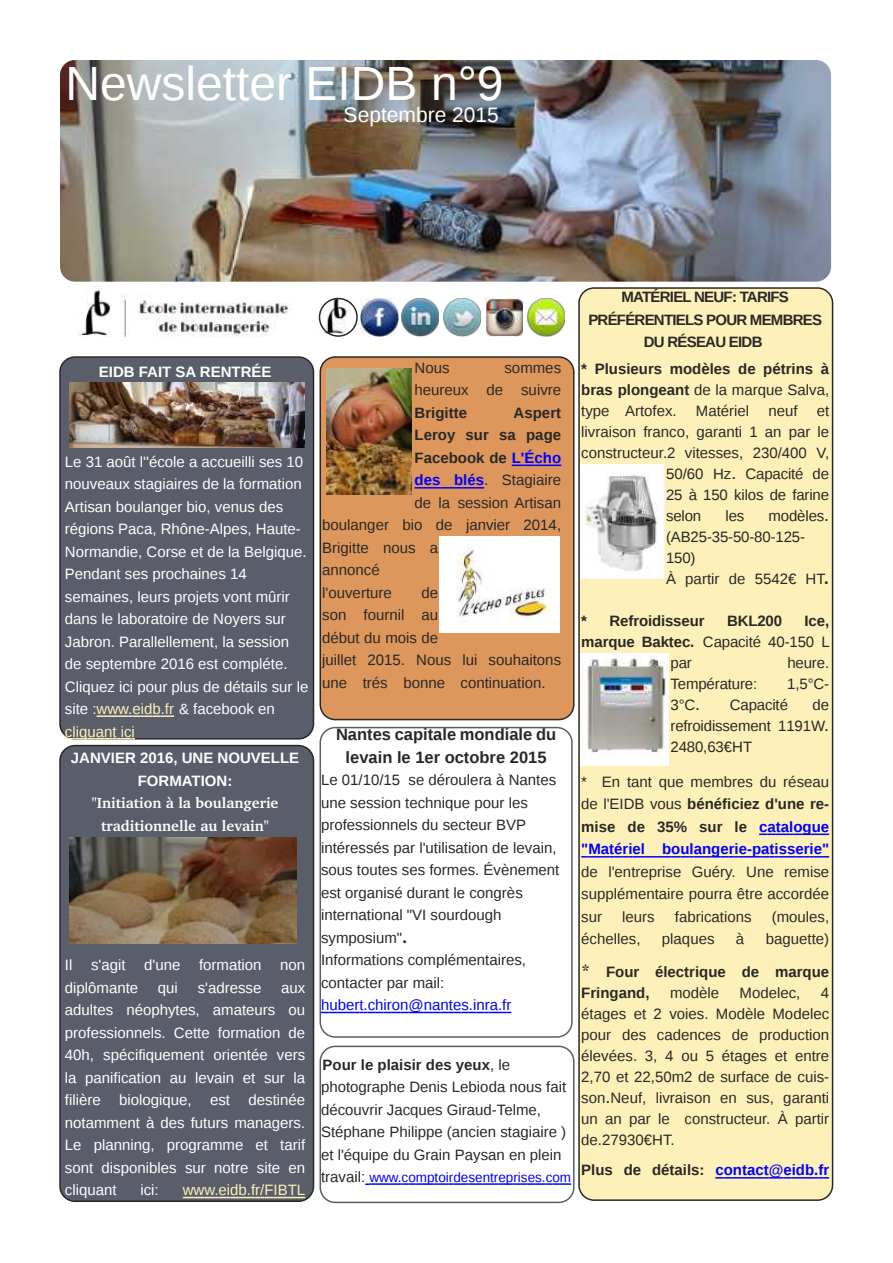
<style>
.page{position:relative;width:893px;height:1263px;background:#fff}
.page>*{position:absolute;margin:0;border:0;box-sizing:border-box;transform-origin:0 0}
.t1{font:48px "Liberation Sans";color:#fff}
.t2{font:21px "Liberation Sans";color:#fff}
.t3{font:700 16.5px/22.5px "Liberation Sans";color:#292826;text-align:center}
.t4{font:15px/22.5px "Liberation Sans";color:#292826}
.t5{font:15px/22.5px "Liberation Sans";color:#fff}
.t6{font:700 15px/21px "Liberation Sans";color:#292826;text-align:justify}
.t7{font:700 15px/22.5px "Liberation Sans";color:#00f;text-align:justify}
.t8{font:700 15px/22.5px "Liberation Sans";letter-spacing:-.05em;color:#292826;text-align:center}
.t9{font:700 15px/22.5px "Liberation Sans";color:#fff;text-align:center}
.t10{font:700 15px/22.5px "Charter BT";color:#fff;text-align:center}
.t11{font:15px "Liberation Sans";color:#00f}
.t12{font:15px "Liberation Sans";color:#fdf1b9}
.t13{font:13.5px "Liberation Sans";color:#00f}
.s1{color:#fdf1b9}
.s2{color:#00f}
.s3{font-weight:700;color:#00f}
.s4{font-family:"Charter BT";font-weight:700;font-size:18px}
.s5{font-weight:700}
.s6{font-size:15px;color:#292826}
.s7{font-weight:400}
.s8{font-size:18px}
.s9{font-weight:400;color:#292826}
.s10{color:#292826}
.s11{font-family:"Charter BT";font-size:18px}
</style>
<div class="page">
<img style="left:60px;top:60px;width:771px;height:222px;border-radius:15px">
<img style="left:77px;top:285px;width:213px;height:52px">
<img style="left:320px;top:298px;width:32px;height:36px">
<div style="left:319px;top:298px;width:39px;height:39px;border:2px solid #292826;border-radius:50%"></div>
<div style="left:60px;top:357px;width:254px;height:382px;background:#5a5e6b;border-radius:15px"></div>
<div style="left:59px;top:356px;width:255px;height:384px;border:2px solid #292826;border-radius:15px"></div>
<div style="left:579px;top:288px;width:253px;height:912px;background:#fdf1b9;border-radius:15px"></div>
<div style="left:578px;top:287px;width:255px;height:914px;border:2px solid #292826;border-radius:15px"></div>
<img style="left:527px;top:298px;width:38px;height:38px">
<img style="left:485px;top:298px;width:38px;height:38px">
<img style="left:443px;top:298px;width:38px;height:38px">
<img style="left:401px;top:298px;width:38px;height:38px">
<img style="left:361px;top:298px;width:37px;height:38px">
<div style="left:60px;top:746px;width:254px;height:455px;background:#5a5e6b;border-radius:15px"></div>
<div style="left:59px;top:745px;width:255px;height:457px;border:2px solid #292826;border-radius:15px"></div>
<svg style="left:759px;top:833px;width:70px;height:2px"></svg>
<svg style="left:581px;top:856px;width:248px;height:1px"></svg>
<svg style="left:715px;top:1177px;width:114px;height:1px"></svg>
<svg style="left:97px;top:715px;width:77px;height:2px"></svg>
<svg style="left:65px;top:738px;width:70px;height:1px"></svg>
<svg style="left:183px;top:1197px;width:122px;height:1px"></svg>
<img style="left:581px;top:465px;width:83px;height:113px">
<img style="left:580px;top:653px;width:89px;height:113px">
<div style="left:320px;top:357px;width:254px;height:363px;background:#dd965c;border-radius:15px"></div>
<div style="left:320px;top:356px;width:254px;height:364px;border:2px solid #292826;border-radius:15px"></div>
<svg style="left:512px;top:465px;width:49px;height:1px"></svg>
<svg style="left:414px;top:487px;width:70px;height:2px"></svg>
<img style="left:439px;top:536px;width:120px;height:96px">
<img style="left:327px;top:369px;width:84px;height:125px">
<svg style="left:323px;top:1012px;width:188px;height:1px"></svg>
<div style="left:320px;top:727px;width:253px;height:311px;border:2px solid #5a5e6b;border-radius:15px"></div>
<svg style="left:365px;top:1183px;width:206px;height:2px"></svg>
<div style="left:320px;top:1046px;width:254px;height:157px;border:2px solid #5a5e6b;border-radius:15px"></div>
<img style="left:69px;top:382px;width:235px;height:65px">
<img style="left:69px;top:837px;width:228px;height:107px">
<h1 class="t1" style="left:66px;top:55px;width:440px">Newsletter EIDB n°9</h1>
<h2 class="t2" style="left:344px;top:103px;width:157px">Septembre 2015</h2>
<p class="t9" style="left:99px;top:360px;width:174px">EIDB FAIT SA RENTRÉE</p>
<p class="t5" style="left:65px;top:450px;width:245px">Le 31 août l''école a accueilli ses 10 nouveaux stagiaires de la formation<br>Artisan boulanger bio, venus des régions Paca, Rhône-Alpes, Haute-<br>Normandie, Corse et de la Belgique.<br>Pendant ses prochaines 14 semaines, leurs projets vont mûrir dans le laboratoire de Noyers sur<br>Jabron. Parallellement, la session de septembre 2016 est compléte.<br>Cliquez ici pour plus de détails sur le site :<span class="s1">www.eidb.fr</span> &amp; facebook en <span class="s1">cliquant ici</span></p>
<p class="t9" style="left:71px;top:747px;width:230px">JANVIER 2016, UNE NOUVELLE<br>FORMATION:</p>
<p class="t10" style="left:92px;top:793px;width:188px">"Initiation à la boulangerie traditionnelle au levain"</p>
<p class="t5" style="left:65px;top:954px;width:242px">Il s'agit d'une formation non diplômante</p>
<p class="t5" style="left:158px;top:976px;width:22px">qui</p>
<p class="t5" style="left:198px;top:976px;width:65px">s'adresse</p>
<p class="t5" style="left:65px;top:976px;width:242px;text-align:justify;text-indent:216px">aux adultes néophytes, amateurs ou professionnels. Cette formation de 40h, spécifiquement orientée vers la panification au levain et sur la filière biologique, est destinée notamment à des futurs managers.<br>Le planning, programme et tarif sont disponibles sur notre site en cliquant</p>
<p class="t5" style="left:140px;top:1179px;width:20px">ici:</p>
<p class="t12" style="left:183px;top:1181px;width:124px">www.eidb.fr/FIBTL</p>
<p class="t4" style="left:414px;top:356px;width:37px">Nous</p>
<p class="t4" style="left:414px;top:356px;width:148px;text-align:right">sommes<br>heureux de suivre</p>
<p class="t6" style="left:414px;top:402px;width:54px">Brigitte</p>
<p class="t6" style="left:514px;top:402px;width:49px">Aspert</p>
<p class="t6" style="left:414px;top:425px;width:148px">Leroy sur sa page</p>
<p class="t6" style="left:414px;top:447px;width:148px">Facebook de <span class="s2">L'Écho</span></p>
<p class="t4" style="left:414px;top:469px;width:148px"><span class="s3">des blés</span>. Stagiaire</p>
<p class="t4" style="left:414px;top:491px;width:148px">de la session Artisan</p>
<p class="t4" style="left:322px;top:514px;width:240px">boulanger bio de janvier 2014,</p>
<p class="t4" style="left:322px;top:536px;width:117px">Brigitte nous a</p>
<p class="t4" style="left:322px;top:559px;width:59px">annoncé</p>
<p class="t4" style="left:322px;top:581px;width:71px">l'ouverture</p>
<p class="t4" style="left:322px;top:581px;width:240px;text-indent:99px">de<br>son fournil au<br>début du mois de<br>juillet 2015. Nous lui souhaitons une trés bonne continuation.</p>
<p class="t3" style="left:336px;top:723px;width:222px">Nantes capitale mondiale du levain le 1er octobre 2015</p>
<p class="t4" style="left:321px;top:769px;width:240px">Le 01/10/15 se déroulera à Nantes une session technique pour les professionnels du secteur BVP intéressés par l'utilisation de levain, sous toutes ses formes. Évènement est organisé durant le congrès international "VI sourdough symposium"<span class="s4">.<br></span>Informations complémentaires, contacter par mail:</p>
<p class="t11" style="left:321px;top:996px;width:192px">hubert.chiron@nantes.inra.fr</p>
<p class="t4" style="left:321px;top:1053px;width:247px"><span class="s5">Pour le plaisir des yeux</span>, le photographe Denis Lebioda nous fait découvrir Jacques Giraud-Telme, Stéphane Philippe (ancien stagiaire ) et l'équipe du Grain Paysan en plein</p>
<p class="t13" style="left:321px;top:1169px;width:252px"><span class="s6">travail:</span> www.comptoirdesentreprises.com</p>
<p class="t8" style="left:588px;top:286px;width:235px">MATÉRIEL NEUF: TARIFS<br>PRÉFÉRENTIELS POUR MEMBRES<br>DU RÉSEAU EIDB</p>
<p class="t6" style="left:581px;top:359px;width:249px">* Plusieurs modèles de pétrins à bras plongeant <span class="s7">de la marque Salva, type Artofex.</span></p>
<p class="t4" style="left:696px;top:400px;width:55px">Matériel</p>
<p class="t4" style="left:768px;top:400px;width:31px">neuf</p>
<p class="t4" style="left:817px;top:400px;width:14px">et</p>
<p class="t4" style="left:581px;top:421px;width:249px">livraison franco, garanti 1 an par le</p>
<p class="t4" style="left:581px;top:442px;width:249px">constructeur.2 vitesses, 230/400 V,</p>
<p class="t4" style="left:666px;top:463px;width:165px">50/60 Hz<span class="s8">.</span> Capacité de</p>
<p class="t4" style="left:666px;top:484px;width:165px">25 à 150 kilos de farine</p>
<p class="t4" style="left:666px;top:505px;width:37px">selon</p>
<p class="t4" style="left:725px;top:505px;width:20px">les</p>
<p class="t4" style="left:666px;top:506px;width:165px;line-height:21px;text-indent:103px">modèles<span class="s8">. </span>(AB25-35-50-80-125-<br>150)<br>À partir de 5542€ HT<span class="s4">.</span></p>
<p class="t6" style="left:581px;top:611px;width:125px">* Refroidisseur</p>
<p class="t6" style="left:727px;top:611px;width:57px">BKL200</p>
<p class="t6" style="left:805px;top:611px;width:26px">Ice,</p>
<p class="t4" style="left:581px;top:631px;width:250px"><span class="s5">marque Baktec.</span> Capacité 40-150 L</p>
<p class="t4" style="left:670px;top:652px;width:23px">par</p>
<p class="t4" style="left:787px;top:652px;width:43px">heure.</p>
<p class="t4" style="left:670px;top:673px;width:88px">Température:</p>
<p class="t4" style="left:787px;top:673px;width:43px">1,5°C-</p>
<p class="t4" style="left:670px;top:694px;width:31px">3°C<span class="s8">.</span></p>
<p class="t4" style="left:730px;top:694px;width:60px">Capacité</p>
<p class="t4" style="left:670px;top:695px;width:160px;line-height:21px;text-align:justify;text-indent:142px">de refroidissement 1191W<span class="s8">.<br></span>2480,63€HT</p>
<p class="t7" style="left:581px;top:770px;width:249px"><span class="s9">* En tant que membres du réseau de l'EIDB vous</span> <span class="s10">bénéficiez d'une re&shy;mise de 35% sur le</span> catalogue "Matériel boulangerie-patisserie"</p>
<p class="t4" style="left:581px;top:860px;width:249px;text-align:justify">de l'entreprise Guéry. Une remise supplémentaire pourra être accordée sur</p>
<p class="t4" style="left:622px;top:905px;width:34px">leurs</p>
<p class="t4" style="left:675px;top:905px;width:78px">fabrications</p>
<p class="t4" style="left:772px;top:905px;width:59px">(moules,</p>
<p class="t4" style="left:581px;top:928px;width:61px">échelles,</p>
<p class="t4" style="left:662px;top:928px;width:54px">plaques</p>
<p class="t4" style="left:736px;top:928px;width:10px">à</p>
<p class="t4" style="left:766px;top:928px;width:65px">baguette)</p>
<p class="t6" style="left:581px;top:962px;width:249px"><span class="s11">*</span> Four électrique de marque<br>Fringand,</p>
<p class="t4" style="left:670px;top:982px;width:51px">modèle</p>
<p class="t4" style="left:740px;top:982px;width:62px">Modelec,</p>
<p class="t4" style="left:581px;top:983px;width:249px;line-height:21px;text-align:justify;text-indent:240px">4 étages et 2 voies. Modèle Modelec pour des cadences de production élevées. 3, 4 ou 5 étages et entre 2,70 et 22,50m2 de surface de cuis&shy;son<span class="s8">.</span>Neuf, livraison en sus, garanti un an par le constructeur. À partir de.27930€HT.</p>
<p class="t7" style="left:581px;top:1159px;width:249px"><span class="s10">Plus de détails:</span> contact@eidb.fr</p>
</div>
